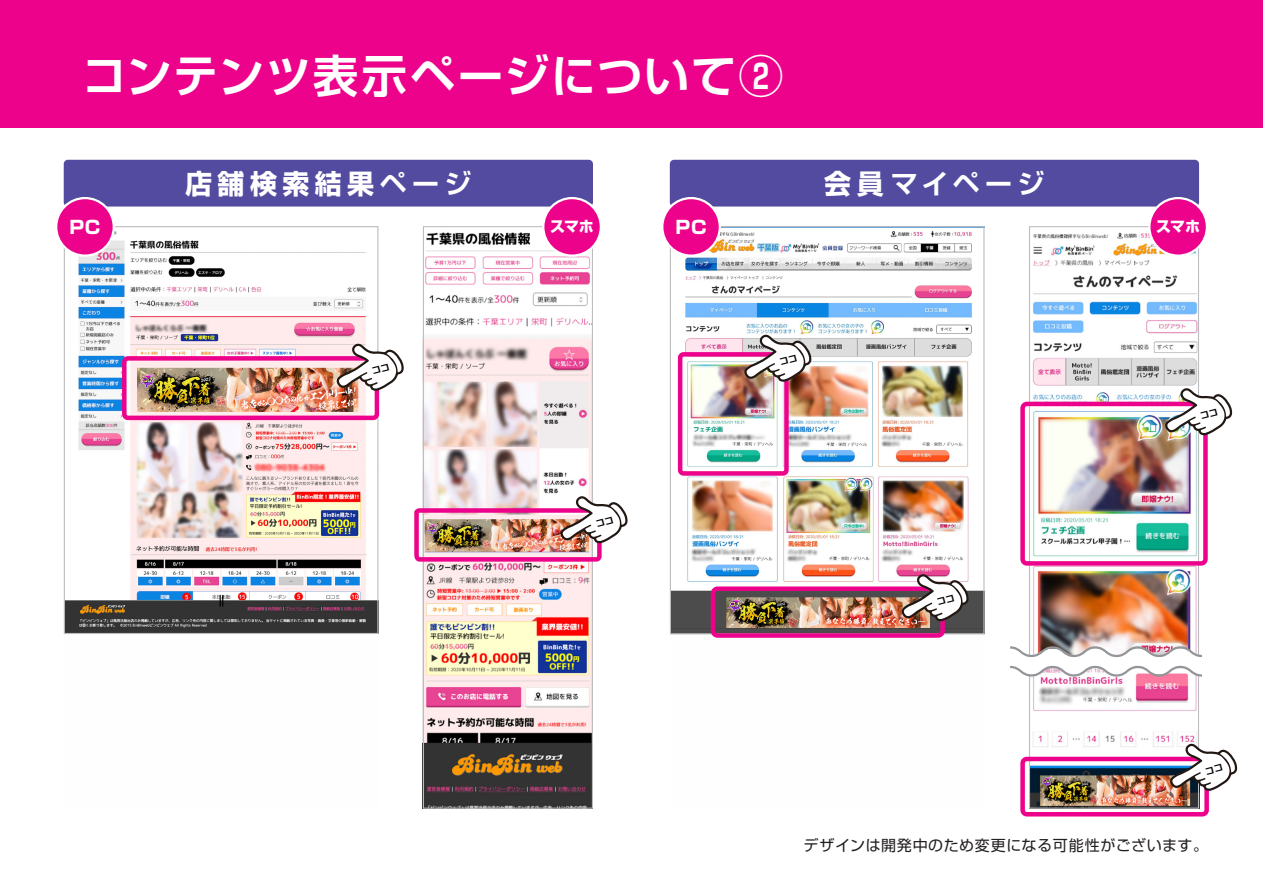
<style>
.page{position:relative;width:1263px;height:893px;background:#fff}
.page>*{position:absolute;margin:0;border:0;box-sizing:border-box;transform-origin:0 0}
.t1{font:700 45px "Shin Go Pro De";letter-spacing:.04em;color:#fff}
.t2{font:700 27px "Shin Go Pro";letter-spacing:.2em;color:#fff}
.t3{font:700 27px "Shin Go Pro De";letter-spacing:.18em;color:#fff}
.t4{font:800 18px "Shin Go Pro";color:#fff}
.t5{font:15px "Shin Go Pro";letter-spacing:.035em;color:#231f20}
.t6{font:800 15px "Shin Go Pro";letter-spacing:-.04em;color:#fff}
.s1{font-family:"Shin Go Pro De"}
.s2{font-family:"Shin Go Pro"}
</style>
<div class="page">
<div style="left:0;top:0;width:1263px;height:128px;background:#ed028c"></div>
<img style="left:64px;top:226px;width:314px;height:408px">
<svg style="left:423px;top:226px;width:170px;height:583px"></svg>
<div style="left:122px;top:356px;width:257px;height:64px;border:4px solid #ed028c;border-radius:4px"></div>
<div style="left:64px;top:160px;width:529px;height:47px;background:#534b9f;border-radius:4px"></div>
<div style="left:55px;top:197px;width:60px;height:60px;border:4px solid #fff;border-radius:50%"></div>
<div style="left:57px;top:199px;width:56px;height:55px;background:#ed028c;border-radius:50%"></div>
<div style="left:542px;top:197px;width:60px;height:60px;border:4px solid #fff;border-radius:50%"></div>
<div style="left:544px;top:199px;width:56px;height:55px;background:#ed028c;border-radius:50%"></div>
<img style="left:670px;top:226px;width:314px;height:408px">
<div style="left:711px;top:586px;width:234px;height:52px;border:4px solid #ed028c;border-radius:5px"></div>
<img style="left:1029px;top:226px;width:170px;height:583px">
<div style="left:1020px;top:757px;width:189px;height:59px;border:4px solid #ed028c;border-radius:4px"></div>
<div style="left:678px;top:352px;width:111px;height:124px;border:4px solid #ed028c;border-radius:3px"></div>
<div style="left:1020px;top:402px;width:188px;height:164px;border:4px solid #ed028c;border-radius:4px"></div>
<div style="left:670px;top:160px;width:529px;height:47px;background:#534b9f;border-radius:4px"></div>
<div style="left:661px;top:197px;width:60px;height:60px;border:4px solid #fff;border-radius:50%"></div>
<div style="left:663px;top:199px;width:56px;height:55px;background:#ed028c;border-radius:50%"></div>
<div style="left:1150px;top:199px;width:56px;height:55px;background:#ed028c;border-radius:50%"></div>
<svg style="left:332px;top:159px;width:74px;height:235px"></svg>
<img style="left:414px;top:302px;width:214px;height:262px">
<img style="left:897px;top:380px;width:74px;height:245px">
<img style="left:1010px;top:550px;width:228px;height:244px">
<svg style="left:740px;top:159px;width:74px;height:226px"></svg>
<svg style="left:1161px;top:194px;width:72px;height:245px"></svg>
<h1 class="t1" style="left:82px;top:39px;width:703px">コンテンツ表示ページについて②</h1>
<h2 class="t2" style="left:185px;top:163px;width:288px">店舗検索結果<span class="s1">ページ</span></h2>
<h2 class="t3" style="left:824px;top:162px;width:222px"><span class="s2">会員</span>マイページ</h2>
<p class="t4" style="left:69px;top:213px;width:33px">PC</p>
<p class="t6" style="left:550px;top:215px;width:45px">スマホ</p>
<p class="t4" style="left:675px;top:213px;width:33px">PC</p>
<p class="t6" style="left:1156px;top:215px;width:45px">スマホ</p>
<p class="t5" style="left:803px;top:833px;width:406px">デザインは開発中のため変更になる可能性がございます。</p>
</div>
